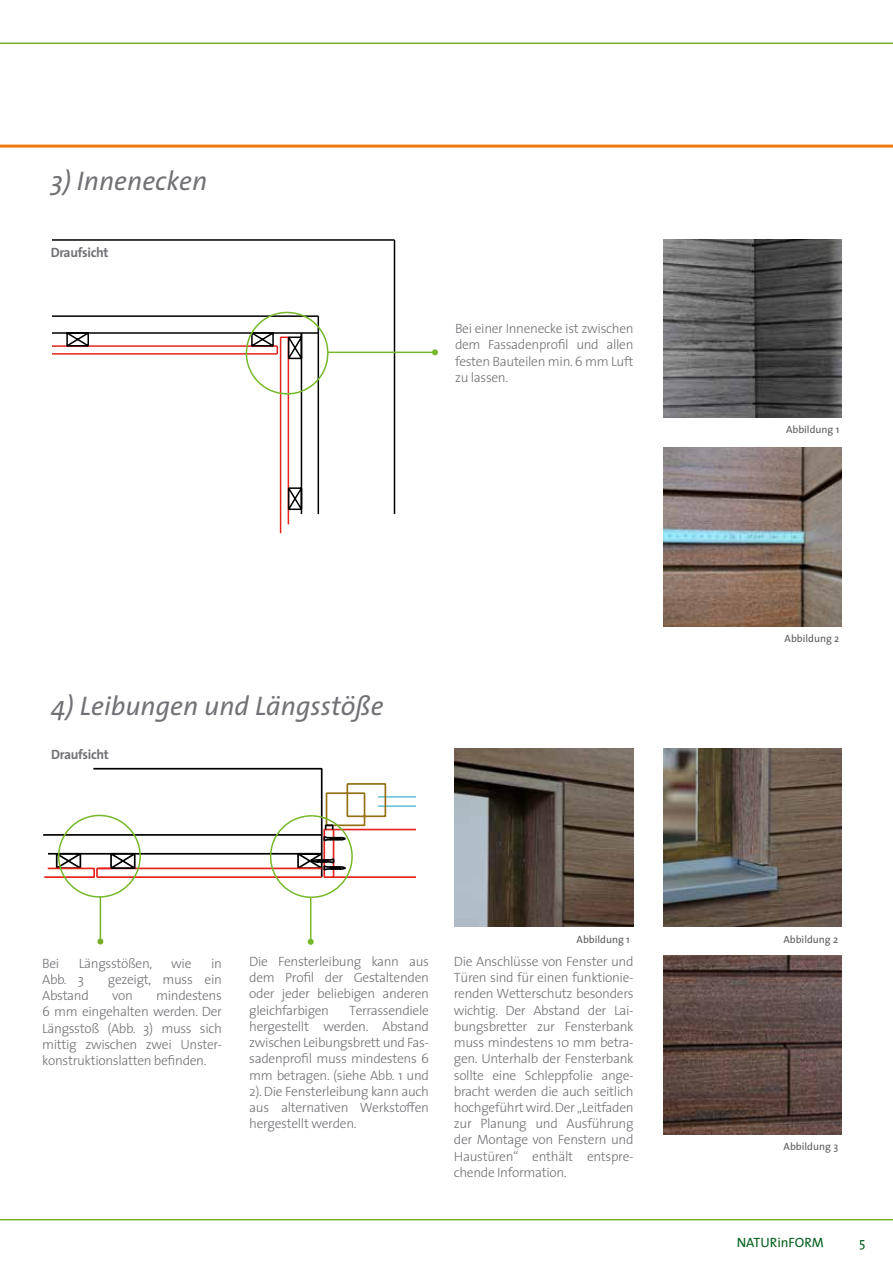
<style>
.page{position:relative;width:893px;height:1263px;background:#fff}
.page>*{position:absolute;margin:0;border:0;box-sizing:border-box;transform-origin:0 0}
.t1{font:italic 27px "The Sans";color:#727176}
.t2{font:300 13.5px/16.2px "The Sans";letter-spacing:-.025em;color:#727176;text-align:justify}
.t3{font:700 13.5px "The Sans";letter-spacing:-.025em;color:#727176}
.t4{font:13.5px "The Sans";color:#07601f}
.t5{font:10.5px "The Sans";color:#5d5b5a}
</style>
<div class="page">
<hr style="left:0;top:145px;width:893px;height:3px;background:#ef7b10">
<svg style="left:52px;top:239px;width:343px;height:295px"></svg>
<img style="left:663px;top:239px;width:179px;height:179px">
<hr style="left:328px;top:352px;width:107px;height:1px;background:#76b82a">
<svg style="left:432px;top:349px;width:6px;height:6px"></svg>
<img style="left:663px;top:448px;width:179px;height:178px">
<svg style="left:93px;top:767px;width:230px;height:15px"></svg>
<svg style="left:43px;top:782px;width:373px;height:163px"></svg>
<img style="left:455px;top:748px;width:178px;height:179px">
<img style="left:663px;top:748px;width:179px;height:179px">
<img style="left:663px;top:956px;width:179px;height:178px">
<h1 class="t1" style="left:51px;top:159px;width:158px">3) Innenecken</h1>
<p class="t3" style="left:51px;top:241px;width:59px">Draufsicht</p>
<p class="t2" style="left:455px;top:320px;width:180px">Bei einer Innenecke ist zwischen dem Fassadenprofil und allen festen Bauteilen min. 6 mm Luft zu lassen.</p>
<p class="t5" style="left:786px;top:421px;width:55px">Abbildung 1</p>
<h1 class="t1" style="left:51px;top:684px;width:334px">4) Leibungen und Längsstöße</h1>
<p class="t3" style="left:51px;top:743px;width:59px">Draufsicht</p>
<p class="t5" style="left:784px;top:629px;width:56px">Abbildung 2</p>
<p class="t2" style="left:42px;top:955px;width:19px">Bei</p>
<p class="t2" style="left:79px;top:955px;width:75px">Längsstößen,</p>
<p class="t2" style="left:171px;top:955px;width:22px">wie</p>
<p class="t2" style="left:211px;top:955px;width:12px">in</p>
<p class="t2" style="left:42px;top:971px;width:44px">Abb. 3</p>
<p class="t2" style="left:108px;top:971px;width:116px">gezeigt, muss ein</p>
<p class="t2" style="left:42px;top:987px;width:48px">Abstand</p>
<p class="t2" style="left:112px;top:987px;width:22px">von</p>
<p class="t2" style="left:42px;top:987px;width:181px;text-indent:114px">mindestens 6 mm eingehalten werden. Der Längsstoß (Abb. 3) muss sich mittig zwischen zwei Unster&shy;konstruktionslatten befinden.</p>
<p class="t2" style="left:249px;top:953px;width:181px">Die Fensterleibung kann aus dem Profil der Gestaltenden oder jeder beliebigen anderen gleichfarbigen</p>
<p class="t2" style="left:249px;top:1001px;width:181px;text-indent:100px">Terrassendiele hergestellt werden. Abstand zwischen Leibungsbrett und Fas&shy;sadenprofil muss mindestens 6 mm betragen. (siehe Abb. 1 und 2). Die Fensterleibung kann auch aus alternativen Werkstoffen hergestellt werden.</p>
<p class="t5" style="left:577px;top:931px;width:55px">Abbildung 1</p>
<p class="t5" style="left:783px;top:931px;width:56px">Abbildung 2</p>
<p class="t2" style="left:454px;top:953px;width:181px">Die Anschlüsse von Fenster und Türen sind für einen funktionie&shy;renden Wetterschutz besonders wichtig. Der Abstand der Lai&shy;bungsbretter zur Fensterbank muss mindestens 10 mm betra&shy;gen. Unterhalb der Fensterbank sollte eine Schleppfolie ange&shy;bracht werden die auch seitlich hochgeführt wird. Der „Leitfaden zur Planung und Ausführung der Montage von Fenstern und Haustüren“ enthält entspre&shy;chende Information.</p>
<p class="t5" style="left:784px;top:1138px;width:56px">Abbildung 3</p>
<p class="t4" style="left:737px;top:1231px;width:89px">NATURinFORM</p>
<p class="t4" style="left:859px;top:1231px;width:8px">5</p>
</div>
